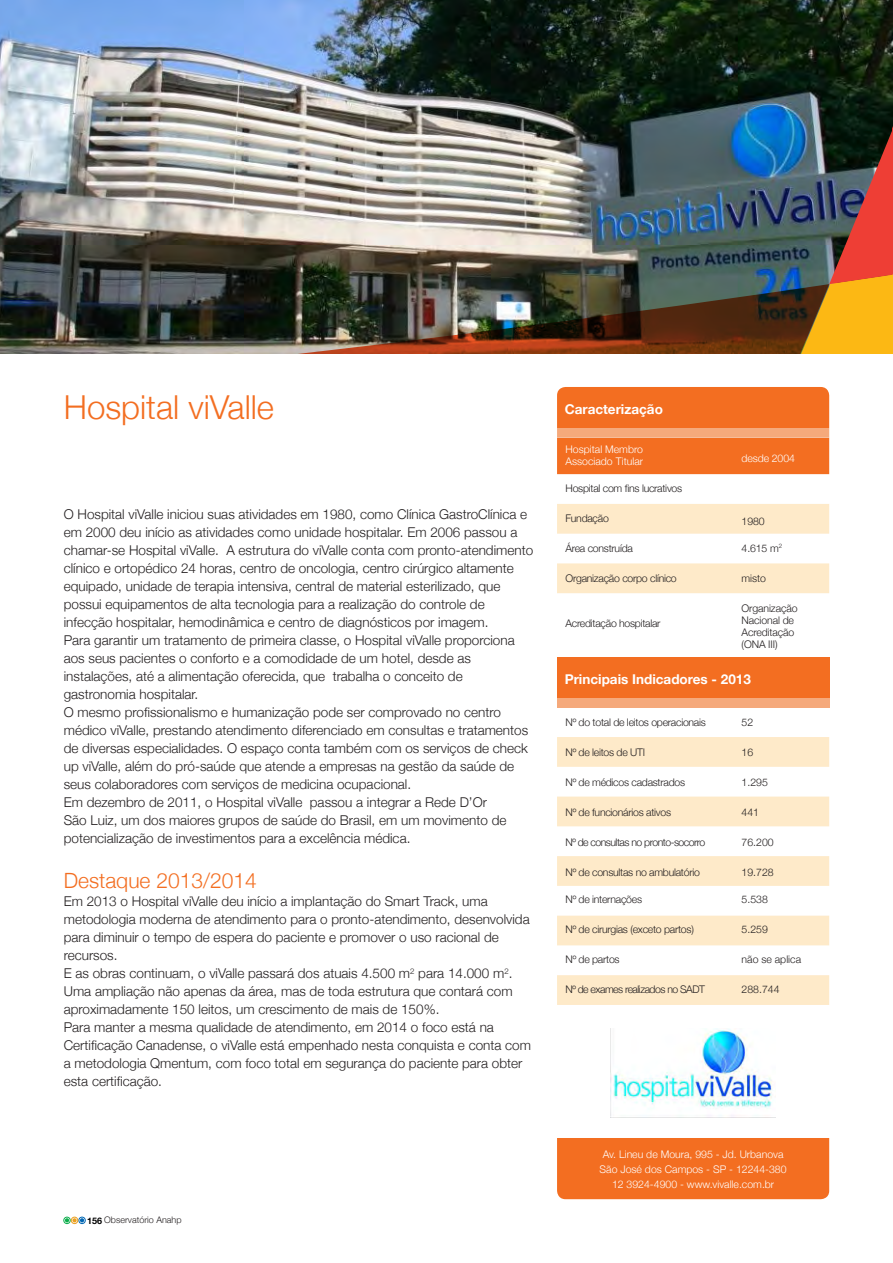
<style>
.page{position:relative;width:893px;height:1263px;background:#fff}
.page>*{position:absolute;margin:0;border:0;box-sizing:border-box;transform-origin:0 0}
._02_titulo_abres{font:300 33px "Helvetica Neue";color:#f36e21}
._04_texto_corrido{font:300 21px "Helvetica Neue";color:#f36e21}
._04_texto_corrido-2{font:300 13.5px/18px "Helvetica Neue";color:#231f20}
._04_texto_corrido-3{font:700 13.5px "Helvetica Neue";color:#fff}
._08_texto_tabela_hos{font:300 10.5px "Helvetica Neue";letter-spacing:-.025em;color:#231f20}
._04_texto_corrido-4{font:300 10.5px/12px "Helvetica Neue";letter-spacing:-.025em;color:#231f20}
._26_Endereços_Hospit{font:300 10.5px "Helvetica Neue";color:#fff}
._08_texto_tabela_hos-2{font:300 10.5px "Helvetica Neue";letter-spacing:-.05em;color:#231f20}
._09_texto_tabela_hos{font:300 10.5px "Helvetica Neue";color:#231f20}
._04_texto_corrido-5{font:300 10.5px "Helvetica Neue";color:#fff}
.t1{font:300 9px "Helvetica Neue";color:#231f20}
.s1{font-weight:700;color:#000}
</style>
<div class="page">
<img style="left:0;top:0;width:829px;height:284px">
<img style="left:358px;top:221px;width:471px;height:63px">
<img style="left:0;top:284px;width:829px;height:70px">
<svg style="left:829px;top:0;width:64px;height:354px"></svg>
<svg style="left:557px;top:504px;width:272px;height:89px"></svg>
<svg style="left:557px;top:737px;width:272px;height:268px;fill:#feeac9"></svg>
<div style="left:557px;top:387px;width:272px;height:87px;background:#f36e21"></div>
<div style="left:557px;top:657px;width:272px;height:50px;background:#f36e21"></div>
<div style="left:557px;top:1138px;width:272px;height:61px;background:#f36e21"></div>
<div style="left:557px;top:428px;width:272px;height:9px;background:#f5a97b"></div>
<div style="left:557px;top:698px;width:272px;height:9px;background:#f5a97b"></div>
<img style="left:611px;top:1028px;width:161px;height:88px">
<div style="left:64px;top:1217px;width:6px;height:7px;border:1px solid #0cae4c;border-radius:50%"></div>
<div style="left:79px;top:1217px;width:6px;height:7px;border:1px solid #0166b3;border-radius:50%"></div>
<div style="left:71px;top:1217px;width:7px;height:7px;border:1px solid #eba020;border-radius:50%"></div>
<svg style="left:64px;top:1217px;width:21px;height:6px"></svg>
<p class="_02_titulo_abres" style="left:64px;top:380px;width:212px">Hospital viValle</p>
<p class="_04_texto_corrido-2" style="left:64px;top:505px;width:471px">O Hospital viValle iniciou suas atividades em 1980, como Clínica GastroClínica e em 2000 deu início as atividades como unidade hospitalar. Em 2006 passou a chamar-se Hospital viValle. A estrutura do viValle conta com pronto-atendimento clínico e ortopédico 24 horas, centro de oncologia, centro cirúrgico altamente equipado, unidade de terapia intensiva, central de material esterilizado, que possui equipamentos de alta tecnologia para a realização do controle de infecção hospitalar, hemodinâmica e centro de diagnósticos por imagem.</p>
<p class="_04_texto_corrido-2" style="left:64px;top:631px;width:452px">Para garantir um tratamento de primeira classe, o Hospital viValle proporciona aos seus pacientes o conforto e a comodidade de um hotel, desde as instalações, até a alimentação oferecida, que trabalha o conceito de gastronomia hospitalar.</p>
<p class="_04_texto_corrido-2" style="left:64px;top:703px;width:466px">O mesmo profissionalismo e humanização pode ser comprovado no centro médico viValle, prestando atendimento diferenciado em consultas e tratamentos de diversas especialidades. O espaço conta também com os serviços de check up viValle, além do pró-saúde que atende a empresas na gestão da saúde de seus colaboradores com serviços de medicina ocupacional.</p>
<p class="_04_texto_corrido-2" style="left:64px;top:793px;width:444px">Em dezembro de 2011, o Hospital viValle passou a integrar a Rede D’Or<br>São Luiz, um dos maiores grupos de saúde do Brasil, em um movimento de potencialização de investimentos para a excelência médica.</p>
<p class="_04_texto_corrido" style="left:64px;top:864px;width:194px">Destaque 2013/2014</p>
<p class="_04_texto_corrido-2" style="left:64px;top:892px;width:467px">Em 2013 o Hospital viValle deu início a implantação do Smart Track, uma metodologia moderna de atendimento para o pronto-atendimento, desenvolvida para diminuir o tempo de espera do paciente e promover o uso racional de recursos.</p>
<p class="_04_texto_corrido-2" style="left:64px;top:964px;width:450px;text-align:justify">E as obras continuam, o viValle passará dos atuais 4.500 m<sup>2</sup> para 14.000 m<sup>2</sup>.<br>Uma ampliação não apenas da área, mas de toda estrutura que contará com aproximadamente 150 leitos, um crescimento de mais de 150%.</p>
<p class="_04_texto_corrido-2" style="left:64px;top:1018px;width:469px">Para manter a mesma qualidade de atendimento, em 2014 o foco está na Certificação Canadense, o viValle está empenhado nesta conquista e conta com a metodologia Qmentum, com foco total em segurança do paciente para obter esta certificação.</p>
<p class="t1" style="left:87px;top:1213px;width:96px"><span class="s1">156</span> Observatório Anahp</p>
<p class="_04_texto_corrido-3" style="left:565px;top:399px;width:100px">Caracterização</p>
<p class="_04_texto_corrido-5" style="left:566px;top:440px;width:79px">Hospital Membro</p>
<p class="_04_texto_corrido-5" style="left:566px;top:452px;width:79px">Associado Titular</p>
<p class="_04_texto_corrido-5" style="left:742px;top:449px;width:55px">desde 2004</p>
<p class="_04_texto_corrido-4" style="left:566px;top:481px;width:118px">Hospital com fins lucrativos</p>
<p class="_04_texto_corrido-4" style="left:566px;top:511px;width:45px">Fundação</p>
<p class="_04_texto_corrido-4" style="left:742px;top:514px;width:25px">1980</p>
<p class="_04_texto_corrido-4" style="left:566px;top:541px;width:69px">Área construída</p>
<p class="_04_texto_corrido-4" style="left:742px;top:541px;width:42px">4.615 m<sup>2</sup></p>
<p class="_04_texto_corrido-4" style="left:566px;top:571px;width:113px">Organização corpo clínico</p>
<p class="_04_texto_corrido-4" style="left:742px;top:571px;width:26px">misto</p>
<p class="_04_texto_corrido-4" style="left:566px;top:616px;width:97px">Acreditação hospitalar</p>
<p class="_04_texto_corrido-4" style="left:742px;top:601px;width:57px">Organização<br>Nacional de<br>Acreditação</p>
<p class="_04_texto_corrido-4" style="left:742px;top:637px;width:37px">(ONA III)</p>
<p class="_04_texto_corrido-3" style="left:565px;top:669px;width:188px">Principais Indicadores - 2013</p>
<p class="_08_texto_tabela_hos" style="left:566px;top:713px;width:142px">Nº do total de leitos operacionais</p>
<p class="_09_texto_tabela_hos" style="left:742px;top:713px;width:13px">52</p>
<p class="_08_texto_tabela_hos" style="left:566px;top:743px;width:81px">Nº de leitos de UTI</p>
<p class="_09_texto_tabela_hos" style="left:742px;top:743px;width:13px">16</p>
<p class="_08_texto_tabela_hos" style="left:566px;top:773px;width:121px">Nº de médicos cadastrados</p>
<p class="_09_texto_tabela_hos" style="left:742px;top:773px;width:28px">1.295</p>
<p class="_08_texto_tabela_hos" style="left:566px;top:803px;width:107px">Nº de funcionários ativos</p>
<p class="_09_texto_tabela_hos" style="left:742px;top:803px;width:19px">441</p>
<p class="_08_texto_tabela_hos-2" style="left:566px;top:833px;width:141px">Nº de consultas no pronto-socorro</p>
<p class="_09_texto_tabela_hos" style="left:742px;top:833px;width:34px">76.200</p>
<p class="_08_texto_tabela_hos" style="left:566px;top:863px;width:136px">Nº de consultas no ambulatório</p>
<p class="_09_texto_tabela_hos" style="left:742px;top:863px;width:34px">19.728</p>
<p class="_08_texto_tabela_hos" style="left:566px;top:890px;width:78px">Nº de internações</p>
<p class="_09_texto_tabela_hos" style="left:742px;top:890px;width:28px">5.538</p>
<p class="_08_texto_tabela_hos" style="left:566px;top:920px;width:130px">Nº de cirurgias (exceto partos)</p>
<p class="_09_texto_tabela_hos" style="left:742px;top:920px;width:28px">5.259</p>
<p class="_08_texto_tabela_hos" style="left:566px;top:950px;width:56px">Nº de partos</p>
<p class="_09_texto_tabela_hos" style="left:742px;top:950px;width:61px">não se aplica</p>
<p class="_08_texto_tabela_hos-2" style="left:566px;top:980px;width:141px">Nº de exames realizados no SADT</p>
<p class="_09_texto_tabela_hos" style="left:742px;top:980px;width:39px">288.744</p>
<p class="_26_Endereços_Hospit" style="left:603px;top:1145px;width:182px">Av. Lineu de Moura, 995 - Jd. Urbanova</p>
<p class="_26_Endereços_Hospit" style="left:600px;top:1160px;width:188px">São José dos Campos - SP - 12244-380</p>
<p class="_26_Endereços_Hospit" style="left:612px;top:1175px;width:164px">12 3924-4900 - www.vivalle.com.br</p>
</div>
